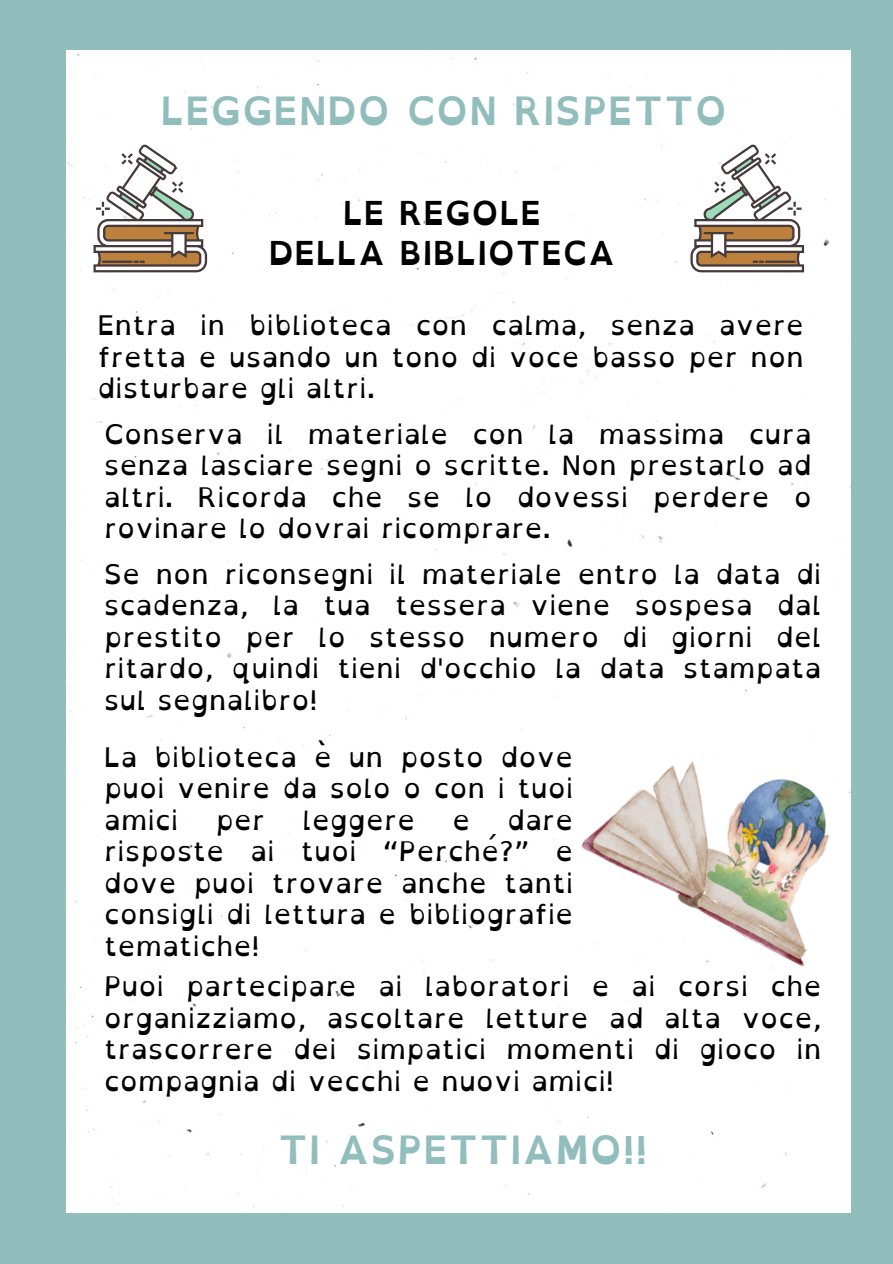
<style>
.page{position:relative;width:893px;height:1264px;background:#fff}
.page>*{position:absolute;margin:0;border:0;box-sizing:border-box;transform-origin:0 0}
.t1{font:700 39px "Open Dyslexic";letter-spacing:.015em;color:#91bdbc}
.t2{font:700 33px/39.3px "Open Dyslexic";letter-spacing:.015em;color:#000;text-align:center}
.t3{font:27px/31.5px "Open Dyslexic";letter-spacing:.015em;color:#000;text-align:justify}
</style>
<div class="page">
<div style="left:0;top:0;width:892px;height:1263px;background:#91bdbc"></div>
<div style="left:66px;top:51px;width:784px;height:1161px;background:#fff"></div>
<svg style="left:93px;top:144px;width:114px;height:128px;background:#c9c0b7"></svg>
<svg style="left:690px;top:144px;width:114px;height:128px;background:#c9c0b7"></svg>
<img style="left:578px;top:708px;width:273px;height:258px">
<p class="t1" style="left:160px;top:77px;width:568px">LEGGENDO CON RISPETTO</p>
<p class="t2" style="left:269px;top:193px;width:348px">LE REGOLE<br>DELLA BIBLIOTECA</p>
<h2 class="t3" style="left:98px;top:309px;width:707px">Entra in biblioteca con calma, senza avere fretta e usando un tono di voce basso per non disturbare gli altri.</h2>
<p class="t3" style="left:104px;top:417px;width:709px">Conserva il materiale con la massima cura senza lasciare segni o scritte. Non prestarlo ad altri. Ricorda che se lo dovessi perdere o rovinare lo dovrai ricomprare.</p>
<p class="t3" style="left:104px;top:557px;width:718px">Se non riconsegni il materiale entro la data di scadenza, la tua tessera viene sospesa dal prestito per lo stesso numero di giorni del ritardo, quindi tieni d'occhio la data stampata sul segnalibro!</p>
<p class="t3" style="left:104px;top:741px;width:470px">La biblioteca è un posto dove puoi venire da solo o con i tuoi amici</p>
<p class="t3" style="left:104px;top:804px;width:470px;text-indent:403px">dare risposte ai tuoi “Perché?” e dove puoi trovare anche tanti consigli di lettura e bibliografie tematiche!</p>
<p class="t3" style="left:216px;top:804px;width:51px">per</p>
<p class="t3" style="left:302px;top:804px;width:114px">leggere</p>
<p class="t3" style="left:452px;top:804px;width:19px">e</p>
<p class="t3" style="left:104px;top:970px;width:718px">Puoi partecipare ai laboratori e ai corsi che organizziamo, ascoltare letture ad alta voce, trascorrere dei simpatici momenti di gioco in compagnia di vecchi e nuovi amici!</p>
<p class="t1" style="left:278px;top:1115px;width:371px">TI ASPETTIAMO!!</p>
</div>
